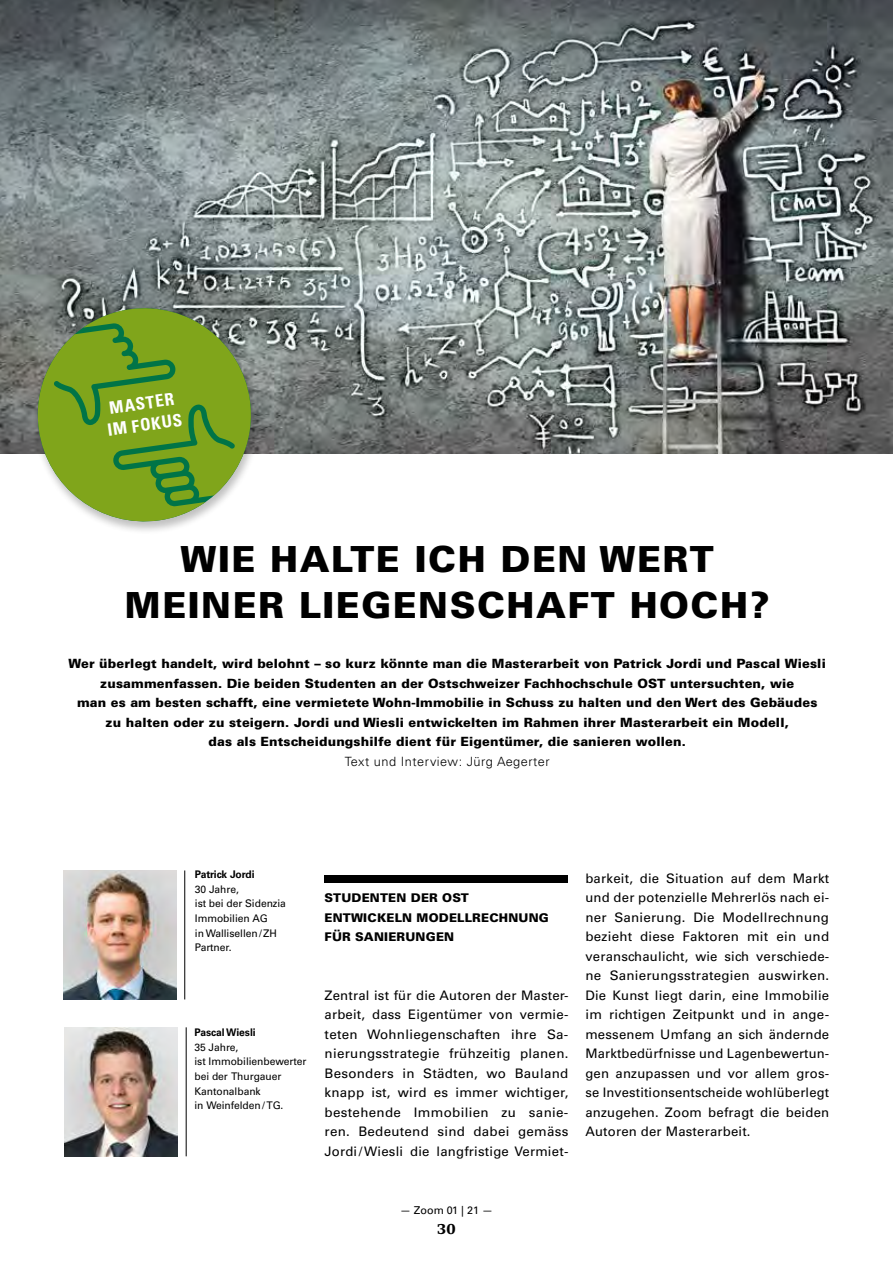
<style>
.page{position:relative;width:893px;height:1263px;background:#fff}
.page>*{position:absolute;margin:0;border:0;box-sizing:border-box;transform-origin:0 0}
.t1{font:900 36px/46.5px "Univers LT Std";letter-spacing:.04em;color:#000;text-align:center}
.t2{font:700 condensed 17.1px/21.8px "Univers LT Std";color:#fff}
.t3{font:800 15.75px "Swift";color:#000}
.t4{font:13.2px/19.5px "Univers LT Std";letter-spacing:.015em;color:#000;text-align:justify}
.t5{font:900 12.75px/19.5px "Univers LT Std";letter-spacing:.01em;color:#000;text-align:center}
.t6{font:300 12.75px "Univers LT Std";letter-spacing:.04em;color:#000}
.t7{font:900 12px/19.5px "Univers LT Std";letter-spacing:.015em;color:#000}
.t8{font:10.8px "Univers LT Std";color:#000}
.t9{font:10.5px/14.7px "Univers LT Std";letter-spacing:-.005em;color:#000}
.t10{font:700 10.5px "Univers LT Std";letter-spacing:-.005em;color:#000}
</style>
<div class="page">
<img style="left:63px;top:870px;width:113px;height:129px">
<img style="left:64px;top:1027px;width:114px;height:129px">
<hr style="left:184px;top:870px;width:1px;height:129px;background:#000">
<hr style="left:186px;top:1027px;width:1px;height:129px;background:#000">
<div style="left:325px;top:875px;width:243px;height:7px;background:#000"></div>
<img style="left:0;top:0;width:893px;height:454px">
<div style="left:32px;top:306px;width:229px;height:229px;background:#000;opacity:.25"></div>
<svg style="left:31px;top:301px;width:227px;height:227px"></svg>
<svg style="left:34px;top:301px;width:221px;height:227px;background:#82a449"></svg>
<p class="t2" style="left:103px;top:397px;width:77px;rotate:-8deg">MASTER<br>IM FOKUS</p>
<h1 class="t1" style="left:125px;top:535px;width:646px">WIE HALTE ICH DEN WERT<br>MEINER LIEGENSCHAFT HOCH?</h1>
<p class="t5" style="left:69px;top:654px;width:759px">Wer überlegt handelt, wird belohnt – so kurz könnte man die Masterarbeit von Patrick Jordi und Pascal Wiesli zusammenfassen. Die beiden Studenten an der Ostschweizer Fachhochschule OST untersuchten, wie<br>man es am besten schafft, eine vermietete Wohn-Immobilie in Schuss zu halten und den Wert des Gebäudes zu halten oder zu steigern. Jordi und Wiesli entwickelten im Rahmen ihrer Masterarbeit ein Modell,<br>das als Entscheidungshilfe dient für Eigentümer, die sanieren wollen.</p>
<p class="t6" style="left:345px;top:754px;width:207px">Text und Interview: Jürg Aegerter</p>
<p class="t10" style="left:195px;top:868px;width:61px">Patrick Jordi</p>
<p class="t9" style="left:195px;top:882px;width:93px">30 Jahre,<br>ist bei der Sidenzia<br>Immobilien AG<br>in Wallisellen/ZH<br>Partner.</p>
<p class="t10" style="left:194px;top:1026px;width:63px">Pascal Wiesli</p>
<p class="t9" style="left:194px;top:1040px;width:113px">35 Jahre,<br>ist Immobilienbewerter bei der Thurgauer<br>Kantonalbank<br>in Weinfelden/TG.</p>
<p class="t7" style="left:325px;top:888px;width:226px">STUDENTEN DER OST<br>ENTWICKELN MODELLRECHNUNG<br>FÜR SANIERUNGEN</p>
<p class="t4" style="left:325px;top:985px;width:245px">Zentral ist für die Autoren der Master&shy;arbeit, dass Eigentümer von vermie&shy;teten Wohnliegenschaften ihre Sa&shy;nierungsstrategie frühzeitig planen.<br>Besonders in Städten, wo Bauland knapp ist, wird es immer wichtiger, bestehende Immobilien zu sanie&shy;ren. Bedeutend sind dabei gemäss Jordi/Wiesli die langfristige Vermiet-</p>
<p class="t4" style="left:585px;top:868px;width:245px">barkeit, die Situation auf dem Markt und der potenzielle Mehrerlös nach ei&shy;ner Sanierung. Die Modellrechnung bezieht diese Faktoren mit ein und veranschaulicht, wie sich verschiede&shy;ne Sanierungsstrategien auswirken.<br>Die Kunst liegt darin, eine Immobilie im richtigen Zeitpunkt und in ange&shy;messenem Umfang an sich ändernde Marktbedürfnisse und Lagenbewertun&shy;gen anzupassen und vor allem gros&shy;se Investitionsentscheide wohlüberlegt anzugehen. Zoom befragt die beiden Autoren der Masterarbeit.</p>
<p class="t8" style="left:400px;top:1204px;width:94px">— Zoom 01 | 21 —</p>
<p class="t3" style="left:437px;top:1220px;width:20px">30</p>
</div>
